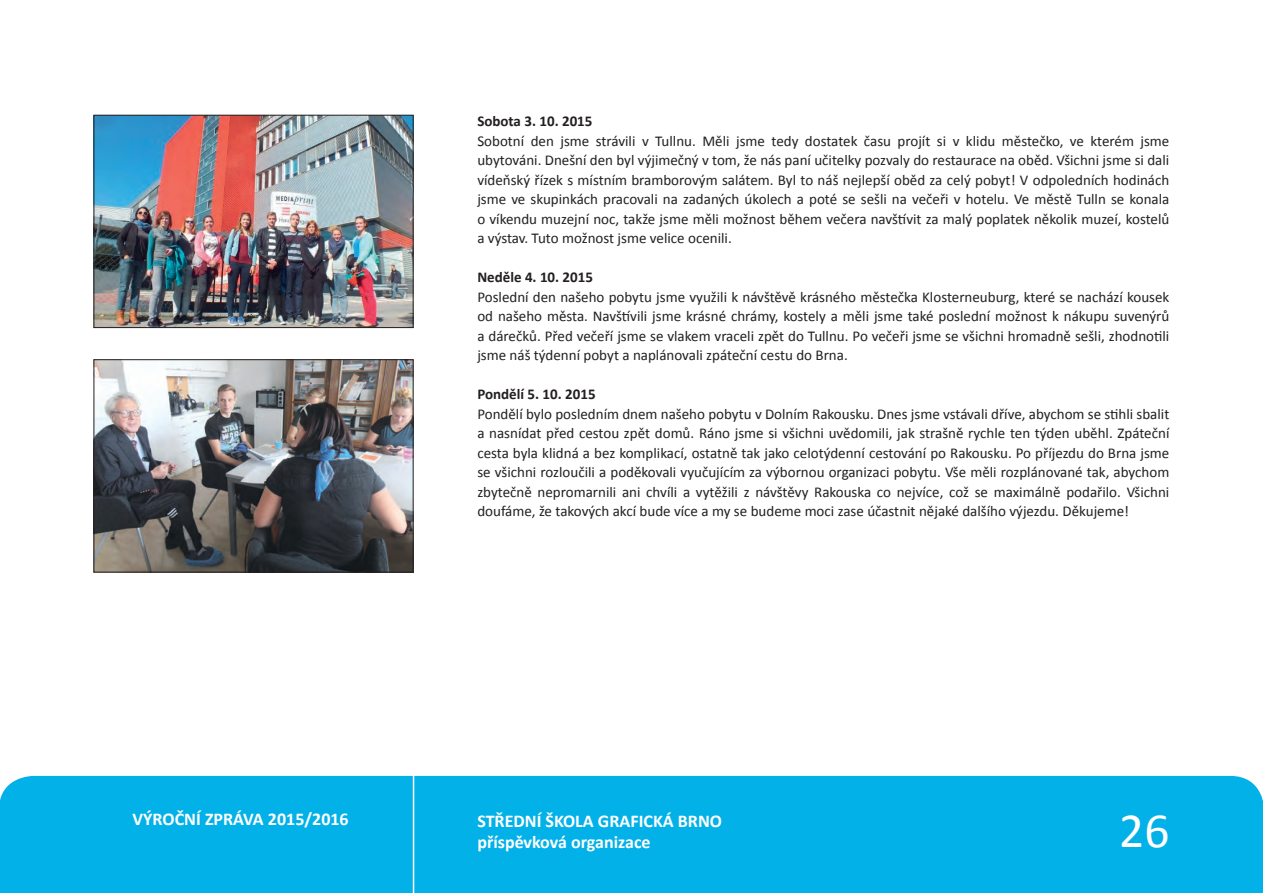
<style>
.page{position:relative;width:1263px;height:893px;background:#fff}
.page>*{position:absolute;margin:0;border:0;box-sizing:border-box;transform-origin:0 0}
.t1{font:49.5px "Calibri";color:#fff}
.t2{font:700 18px/21.6px "Calibri";color:#fff}
.zákl__text{font:15px/19.5px "Calibri";color:#231f20;text-align:justify}
.zákl__text-2{font:700 15px "Calibri";color:#231f20}
</style>
<div class="page">
<div style="left:0;top:776px;width:1263px;height:117px;background:#02b1e8"></div>
<hr style="left:413px;top:773px;width:1px;height:120px;background:#fff">
<img style="left:96px;top:117px;width:315px;height:209px">
<div style="left:94px;top:115px;width:319px;height:213px;border:1px solid #231f20"></div>
<img style="left:96px;top:361px;width:315px;height:209px">
<div style="left:94px;top:359px;width:319px;height:213px;border:1px solid #231f20"></div>
<p class="zákl__text-2" style="left:477px;top:111px;width:117px">Sobota 3. 10. 2015</p>
<p class="zákl__text" style="left:477px;top:131px;width:693px">Sobotní den jsme strávili v Tullnu. Měli jsme tedy dostatek času projít si v klidu městečko, ve kterém jsme ubytováni. Dnešní den byl výjimečný v tom, že nás paní učitelky pozvaly do restaurace na oběd. Všichni jsme si dali vídeňský řízek s místním bramborovým salátem. Byl to náš nejlepší oběd za celý pobyt! V odpoledních hodinách jsme ve skupinkách pracovali na zadaných úkolech a poté se sešli na večeři v hotelu. Ve městě Tulln se konala o víkendu muzejní noc, takže jsme měli možnost během večera navštívit za malý poplatek několik muzeí, kostelů a výstav. Tuto možnost jsme velice ocenili.</p>
<p class="zákl__text-2" style="left:477px;top:267px;width:117px">Neděle 4. 10. 2015</p>
<p class="zákl__text" style="left:477px;top:287px;width:693px">Poslední den našeho pobytu jsme využili k návštěvě krásného městečka Klosterneuburg, které se nachází kousek od našeho města. Navštívili jsme krásné chrámy, kostely a měli jsme také poslední možnost k nákupu suvenýrů a dárečků. Před večeří jsme se vlakem vraceli zpět do Tullnu. Po večeři jsme se všichni hromadně sešli, zhodnotili jsme náš týdenní pobyt a naplánovali zpáteční cestu do Brna.</p>
<p class="zákl__text-2" style="left:477px;top:384px;width:120px">Pondělí 5. 10. 2015</p>
<p class="zákl__text" style="left:477px;top:404px;width:694px">Pondělí bylo posledním dnem našeho pobytu v Dolním Rakousku. Dnes jsme vstávali dříve, abychom se stihli sbalit a nasnídat před cestou zpět domů. Ráno jsme si všichni uvědomili, jak strašně rychle ten týden uběhl. Zpáteční cesta byla klidná a bez komplikací, ostatně tak jako celotýdenní cestování po Rakousku. Po příjezdu do Brna jsme se všichni rozloučili a poděkovali vyučujícím za výbornou organizaci pobytu. Vše měli rozplánované tak, abychom zbytečně nepromarnili ani chvíli a vytěžili z návštěvy Rakouska co nejvíce, což se maximálně podařilo. Všichni doufáme, že takových akcí bude více a my se budeme moci zase účastnit nějaké dalšího výjezdu. Děkujeme!</p>
<p class="t2" style="left:133px;top:808px;width:218px">VÝROČNÍ ZPRÁVA 2015/2016</p>
<h1 class="t1" style="left:1119px;top:799px;width:52px">26</h1>
<p class="t2" style="left:477px;top:810px;width:246px">STŘEDNÍ ŠKOLA GRAFICKÁ BRNO příspěvková organizace</p>
</div>
